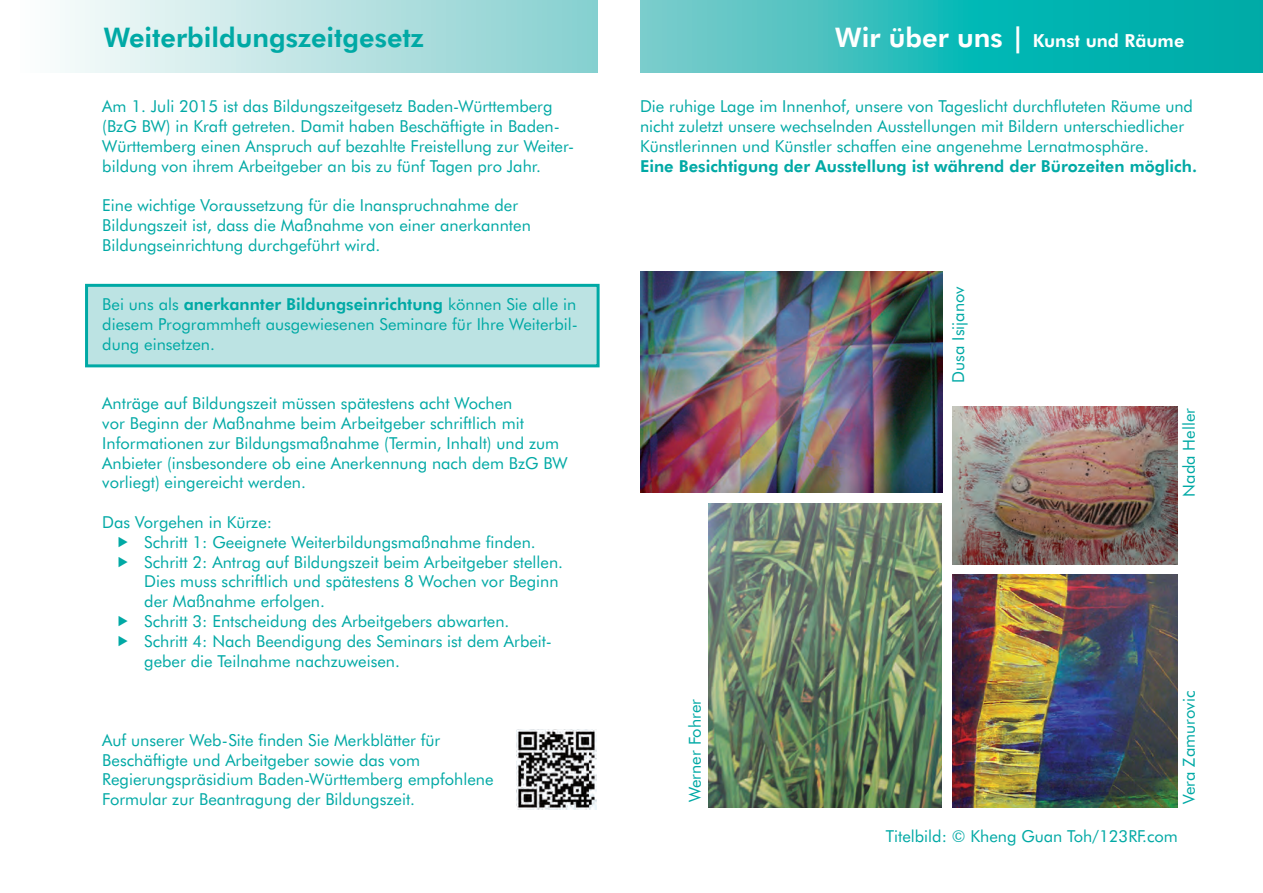
<style>
.page{position:relative;width:1263px;height:893px;background:#fff}
.page>*{position:absolute;margin:0;border:0;box-sizing:border-box;transform-origin:0 0}
.t1{font:800 27px "Futura BT";color:#00a9a5}
.t2{font:800 18px "Futura BT";color:#fff}
.t3{font:16.5px/19.8px "Futura BT";color:#00a9a5}
.t4{font:800 16.5px "Futura BT";color:#00a9a5}
.s1{font-size:27px}
.s2{font-weight:800}
</style>
<div class="page">
<div style="left:85px;top:284px;width:515px;height:83px;background:#bce3e3;border:3px solid #00a9a5"></div>
<img style="left:708px;top:504px;width:234px;height:303px">
<img style="left:952px;top:406px;width:226px;height:158px">
<img style="left:640px;top:271px;width:303px;height:221px">
<img style="left:952px;top:574px;width:226px;height:234px">
<svg style="left:60px;top:0;width:1203px;height:73px;background:#6dcecc"></svg>
<img style="left:517px;top:729px;width:79px;height:80px">
<div style="left:599px;top:0;width:41px;height:92px;background:#fff"></div>
<h1 class="t1" style="left:103px;top:21px;width:322px">Weiterbildungszeitgesetz</h1>
<p class="t2" style="left:835px;top:30px;width:351px"><span class="s1">Wir über uns |</span> Kunst und Räume</p>
<p class="t3" style="left:102px;top:96px;width:473px">Am 1. Juli 2015 ist das Bildungszeitgesetz Baden-Württemberg (BzG BW) in Kraft getreten. Damit haben Beschäftigte in Baden-Württemberg einen Anspruch auf bezahlte Freistellung zur Weiter&shy;bildung von ihrem Arbeitgeber an bis zu fünf Tagen pro Jahr.</p>
<p class="t3" style="left:102px;top:195px;width:430px">Eine wichtige Voraussetzung für die Inanspruchnahme der<br>Bildungszeit ist, dass die Maßnahme von einer anerkannten<br>Bildungseinrichtung durchgeführt wird.</p>
<p class="t3" style="left:102px;top:294px;width:477px;text-align:justify">Bei uns als <span class="s2">anerkannter Bildungseinrichtung</span> können Sie alle in diesem Programmheft ausgewiesenen Seminare für Ihre Weiterbil&shy;dung einsetzen.</p>
<p class="t3" style="left:102px;top:393px;width:467px">Anträge auf Bildungszeit müssen spätestens acht Wochen<br>vor Beginn der Maßnahme beim Arbeitgeber schriftlich mit Informationen zur Bildungsmaßnahme (Termin, Inhalt) und zum Anbieter (insbesondere ob eine Anerkennung nach dem BzG BW vorliegt) eingereicht werden.</p>
<p class="t3" style="left:144px;top:512px;width:420px;text-indent:-42px">Das Vorgehen in Kürze:<br>Schritt 1: Geeignete Weiterbildungsmaßnahme finden.<br>Schritt 2: Antrag auf Bildungszeit beim Arbeitgeber stellen.<br>Dies muss schriftlich und spätestens 8 Wochen vor Beginn der Maßnahme erfolgen.<br>Schritt 3: Entscheidung des Arbeitgebers abwarten.<br>Schritt 4: Nach Beendigung des Seminars ist dem Arbeit&shy;geber die Teilnahme nachzuweisen.</p>
<p class="t3" style="left:102px;top:730px;width:393px">Auf unserer Web-Site finden Sie Merkblätter für Beschäftigte und Arbeitgeber sowie das vom Regierungspräsidium Baden-Württemberg empfohlene Formular zur Beantragung der Bildungszeit.</p>
<p class="t3" style="left:640px;top:96px;width:554px">Die ruhige Lage im Innenhof, unsere von Tageslicht durchfluteten Räume und nicht zuletzt unsere wechselnden Ausstellungen mit Bildern unterschiedlicher<br>Künstlerinnen und Künstler schaffen eine angenehme Lernatmosphäre.</p>
<p class="t4" style="left:640px;top:156px;width:559px">Eine Besichtigung der Ausstellung ist während der Bürozeiten möglich.</p>
<p class="t3" style="left:685px;top:802px;width:105px;rotate:-90deg">Werner Fohrer</p>
<p class="t3" style="left:948px;top:383px;width:98px;rotate:-90deg">Dusa Isijanov</p>
<p class="t3" style="left:1179px;top:497px;width:90px;rotate:-90deg">Nada Heller</p>
<p class="t3" style="left:1179px;top:804px;width:114px;rotate:-90deg">Vera Zamurovic</p>
<p class="t3" style="left:886px;top:826px;width:294px">Titelbild: © Kheng Guan Toh/123RF.com</p>
</div>
